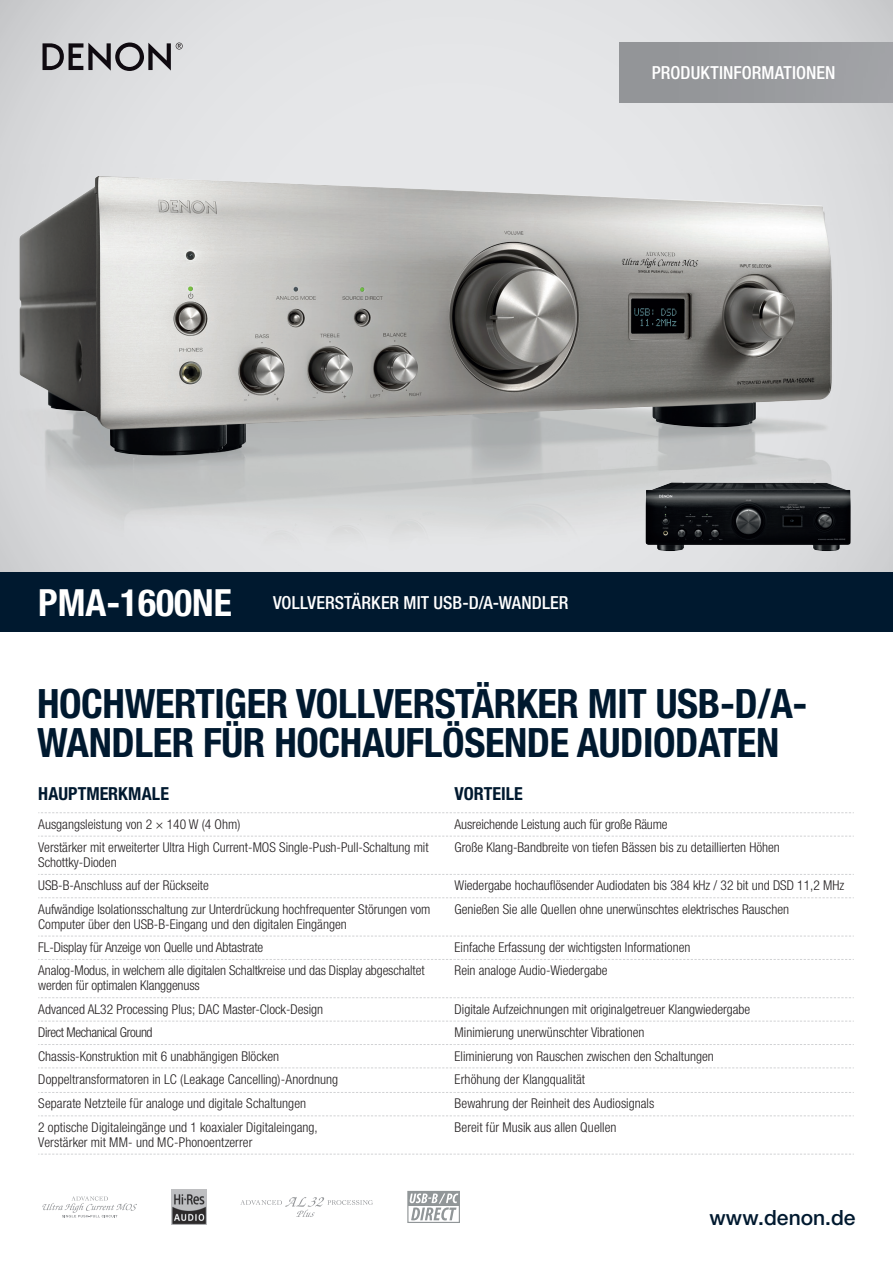
<style>
.page{position:relative;width:893px;height:1263px;background:#fff}
.page>*{position:absolute;margin:0;border:0;box-sizing:border-box;transform-origin:0 0}
.t1{font:700 condensed 40.5px/39px "Helvetica Neue LTW1 G";letter-spacing:-.01em;color:#00192f}
.t2{font:500 21px "Helvetica Neue LTW1 G";color:#00192f}
.t3{font:500 condensed 18px "Helvetica Neue LTW1 G";letter-spacing:.005em;color:#fff}
.t4{font:700 condensed 18px "Helvetica Neue LTW1 G";color:#00192f}
.t5{font:300 condensed 13.5px/15px "Helvetica Neue LT Std";color:#231f20}
.t6{font:300 condensed 13.5px "Helvetica Neue LT Std";letter-spacing:-.03em;color:#231f20}
.s1{font-weight:700;font-size:37.5px}
</style>
<div class="page">
<svg style="left:0;top:0;width:893px;height:572px;background:#dfe0e2"></svg>
<img style="left:0;top:165px;width:889px;height:407px">
<img style="left:645px;top:482px;width:206px;height:69px">
<img style="left:19px;top:176px;width:811px;height:280px">
<svg style="left:43px;top:43px;width:140px;height:28px;background:#908e92"></svg>
<svg style="left:38px;top:812px;width:816px;height:1px"></svg>
<svg style="left:38px;top:836px;width:816px;height:1px"></svg>
<svg style="left:38px;top:874px;width:816px;height:1px"></svg>
<svg style="left:38px;top:897px;width:816px;height:1px"></svg>
<svg style="left:38px;top:936px;width:816px;height:1px"></svg>
<svg style="left:38px;top:959px;width:816px;height:1px"></svg>
<svg style="left:38px;top:997px;width:816px;height:1px"></svg>
<svg style="left:38px;top:1021px;width:816px;height:1px"></svg>
<svg style="left:38px;top:1044px;width:816px;height:1px"></svg>
<svg style="left:38px;top:1067px;width:816px;height:1px"></svg>
<svg style="left:38px;top:1092px;width:816px;height:1px"></svg>
<svg style="left:38px;top:1115px;width:816px;height:1px"></svg>
<svg style="left:38px;top:1154px;width:816px;height:1px"></svg>
<svg style="left:42px;top:1196px;width:95px;height:21px"></svg>
<svg style="left:407px;top:1191px;width:53px;height:32px"></svg>
<div style="left:408px;top:1191px;width:51px;height:14px;background:#919698"></div>
<svg style="left:410px;top:1193px;width:48px;height:27px"></svg>
<img style="left:171px;top:1189px;width:35px;height:35px">
<svg style="left:240px;top:1197px;width:133px;height:20px"></svg>
<div style="left:0;top:572px;width:893px;height:60px;background:#00192f"></div>
<img style="left:619px;top:43px;width:274px;height:59px">
<h3 class="t3" style="left:652px;top:62px;width:185px">PRODUKTINFORMATIONEN</h3>
<h3 class="t3" style="left:38px;top:591px;width:532px"><span class="s1">PMA-1600NE</span> VOLLVERSTÄRKER MIT USB-D/A-WANDLER</h3>
<h1 class="t1" style="left:37px;top:684px;width:772px">HOCHWERTIGER VOLLVERSTÄRKER MIT USB-D/A-<br>WANDLER FÜR HOCHAUFLÖSENDE AUDIODATEN</h1>
<h3 class="t4" style="left:38px;top:783px;width:132px">HAUPTMERKMALE</h3>
<h3 class="t4" style="left:455px;top:783px;width:70px">VORTEILE</h3>
<p class="t5" style="left:38px;top:816px;width:204px">Ausgangsleistung von 2 × 140 W (4 Ohm)</p>
<p class="t5" style="left:455px;top:816px;width:215px">Ausreichende Leistung auch für große Räume</p>
<p class="t5" style="left:38px;top:840px;width:392px">Verstärker mit erweiterter Ultra High Current-MOS Single-Push-Pull-Schaltung mit<br>Schottky-Dioden</p>
<p class="t5" style="left:455px;top:840px;width:327px">Große Klang-Bandbreite von tiefen Bässen bis zu detaillierten Höhen</p>
<p class="t5" style="left:38px;top:878px;width:172px">USB-B-Anschluss auf der Rückseite</p>
<p class="t5" style="left:455px;top:878px;width:391px">Wiedergabe hochauflösender Audiodaten bis 384 kHz / 32 bit und DSD 11,2 MHz</p>
<p class="t5" style="left:38px;top:901px;width:394px">Aufwändige Isolationsschaltung zur Unterdrückung hochfrequenter Störungen vom<br>Computer über den USB-B-Eingang und den digitalen Eingängen</p>
<p class="t5" style="left:455px;top:901px;width:336px">Genießen Sie alle Quellen ohne unerwünschtes elektrisches Rauschen</p>
<p class="t5" style="left:38px;top:940px;width:226px">FL-Display für Anzeige von Quelle und Abtastrate</p>
<p class="t5" style="left:455px;top:940px;width:237px">Einfache Erfassung der wichtigsten Informationen</p>
<p class="t5" style="left:38px;top:963px;width:388px">Analog-Modus, in welchem alle digitalen Schaltkreise und das Display abgeschaltet werden für optimalen Klanggenuss</p>
<p class="t5" style="left:455px;top:963px;width:154px">Rein analoge Audio-Wiedergabe</p>
<p class="t5" style="left:38px;top:1001px;width:287px">Advanced AL32 Processing Plus; DAC Master-Clock-Design</p>
<p class="t5" style="left:455px;top:1001px;width:297px">Digitale Aufzeichnungen mit originalgetreuer Klangwiedergabe</p>
<p class="t6" style="left:38px;top:1024px;width:116px">Direct Mechanical Ground</p>
<p class="t5" style="left:455px;top:1025px;width:191px">Minimierung unerwünschter Vibrationen</p>
<p class="t5" style="left:38px;top:1048px;width:242px">Chassis-Konstruktion mit 6 unabhängigen Blöcken</p>
<p class="t5" style="left:455px;top:1048px;width:261px">Eliminierung von Rauschen zwischen den Schaltungen</p>
<p class="t5" style="left:38px;top:1071px;width:301px">Doppeltransformatoren in LC (Leakage Cancelling)-Anordnung</p>
<p class="t5" style="left:455px;top:1071px;width:132px">Erhöhung der Klangqualität</p>
<p class="t5" style="left:38px;top:1096px;width:269px">Separate Netzteile für analoge und digitale Schaltungen</p>
<p class="t5" style="left:455px;top:1096px;width:201px">Bewahrung der Reinheit des Audiosignals</p>
<p class="t5" style="left:38px;top:1119px;width:281px">2 optische Digitaleingänge und 1 koaxialer Digitaleingang,<br>Verstärker mit MM- und MC-Phonoentzerrer</p>
<p class="t5" style="left:455px;top:1119px;width:163px">Bereit für Musik aus allen Quellen</p>
<h2 class="t2" style="left:709px;top:1204px;width:148px">www.denon.de</h2>
</div>
